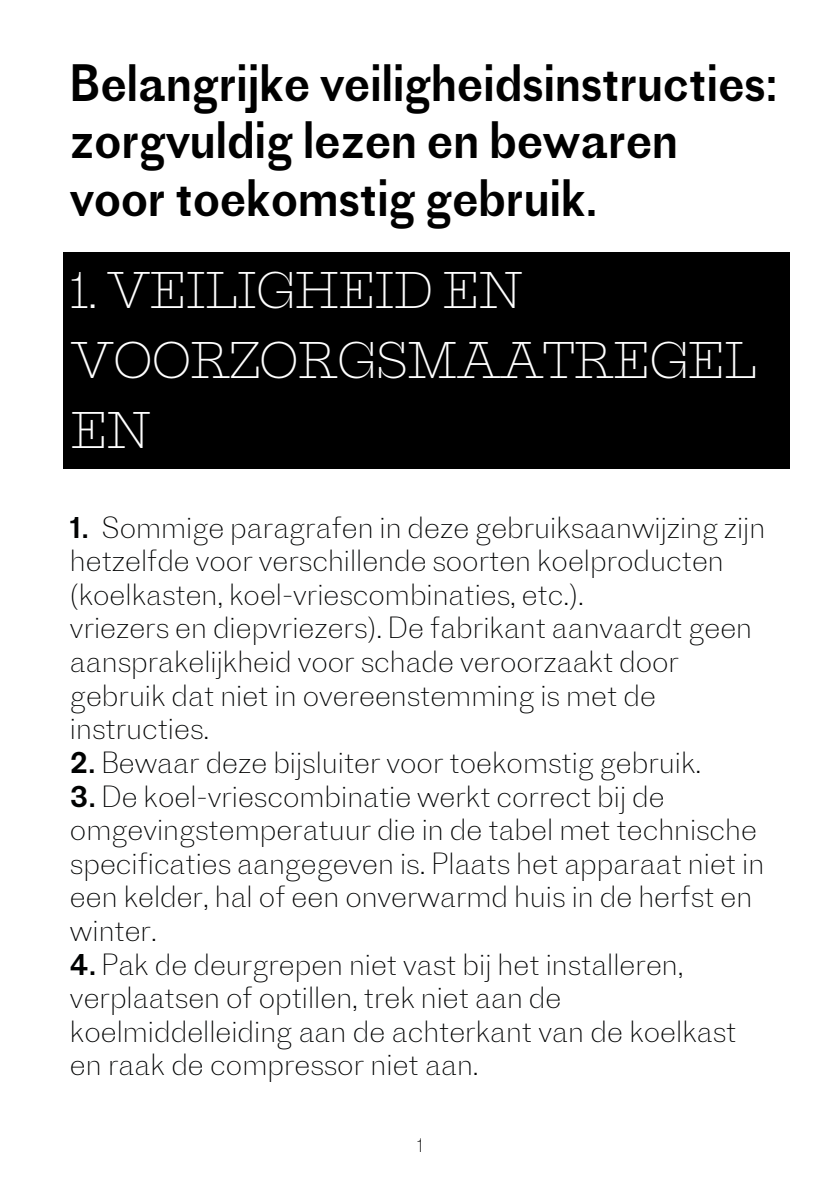
<style>
.page{position:relative;width:840px;height:1191px;background:#fff}
.page>*{position:absolute;margin:0;border:0;box-sizing:border-box;transform-origin:0 0}
.t1{font:48px/57.6px "Proto Grotesk";letter-spacing:-.01em;color:#000;scale:.95 1}
.t2{font:200 48px/70px "Proto Slab";letter-spacing:-.02em;color:#fff}
.t3{font:200 28px/33.6px "Proto Grotesk";color:#010202}
.t4{font:200 18px "Proto Grotesk";color:#000}
.s1{font-weight:400}
</style>
<div class="page">
<div style="left:63px;top:253px;width:726px;height:216px;background:#000"></div>
<h1 class="t1" style="left:70px;top:53px;width:746px">Belangrijke veiligheidsinstructies: zorgvuldig lezen en bewaren voor toekomstig gebruik.</h1>
<h1 class="t2" style="left:70px;top:256px;width:688px">1. VEILIGHEID EN<br>VOORZORGSMAATREGEL<br>EN</h1>
<p class="t3" style="left:70px;top:509px;width:696px"><span class="s1">1.</span> Sommige paragrafen in deze gebruiksaanwijzing zijn hetzelfde voor verschillende soorten koelproducten (koelkasten, koel-vriescombinaties, etc.).<br>vriezers en diepvriezers). De fabrikant aanvaardt geen aansprakelijkheid voor schade veroorzaakt door gebruik dat niet in overeenstemming is met de instructies.</p>
<p class="t3" style="left:70px;top:745px;width:632px"><span class="s1">2.</span> Bewaar deze bijsluiter voor toekomstig gebruik.</p>
<p class="t3" style="left:70px;top:778px;width:695px"><span class="s1">3.</span> De koel-vriescombinatie werkt correct bij de omgevingstemperatuur die in de tabel met technische specificaties aangegeven is. Plaats het apparaat niet in een kelder, hal of een onverwarmd huis in de herfst en winter.</p>
<p class="t3" style="left:70px;top:946px;width:667px"><span class="s1">4.</span> Pak de deurgrepen niet vast bij het installeren, verplaatsen of optillen, trek niet aan de koelmiddelleiding aan de achterkant van de koelkast en raak de compressor niet aan.</p>
<p class="t4" style="left:416px;top:1132px;width:8px">1</p>
</div>
